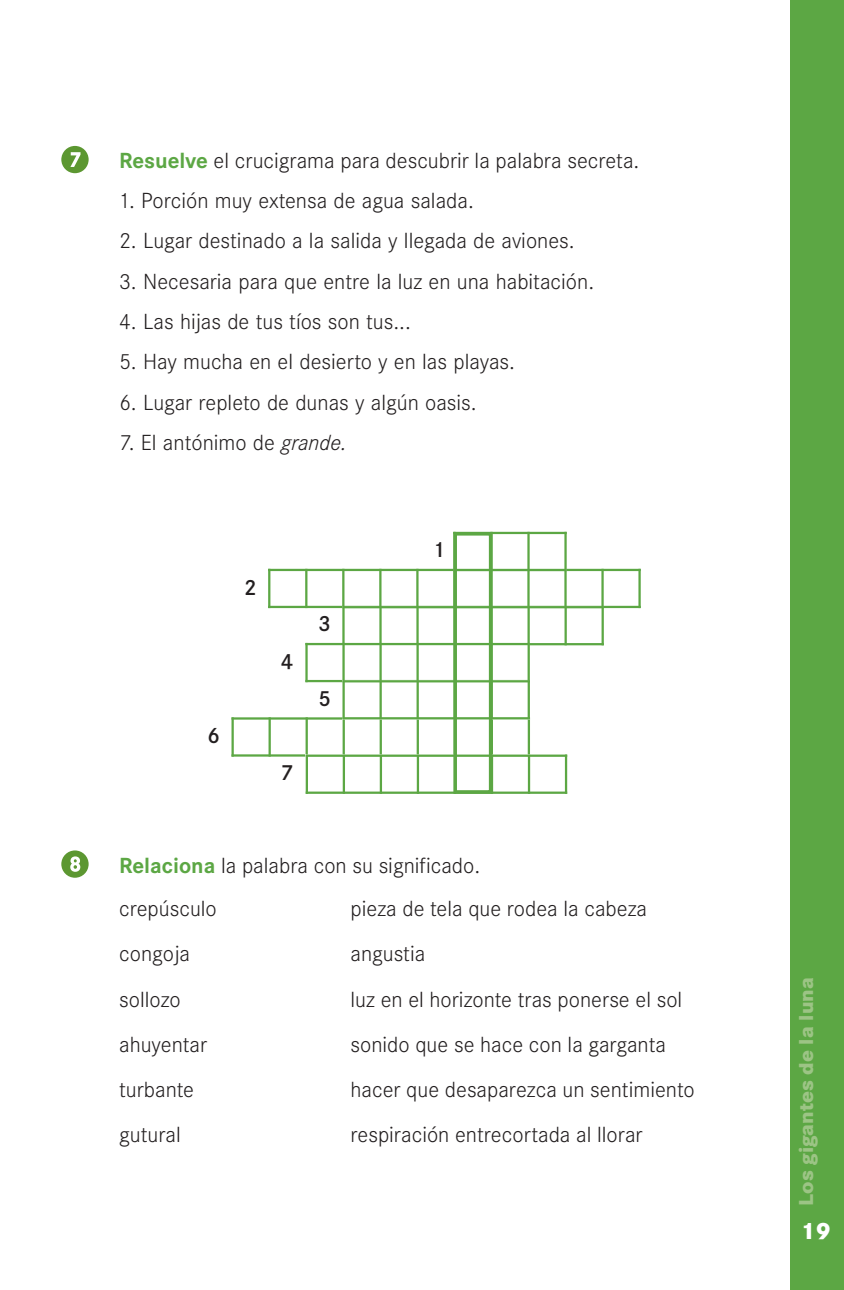
<style>
.page{position:relative;width:844px;height:1290px;background:#fff}
.page>*{position:absolute;margin:0;border:0;box-sizing:border-box;transform-origin:0 0}
.t1{font:800 24.5px "Corporate S";color:#fff}
.t2{font:300 22.75px/45.1px "Corporate S";color:#231f20}
.t3{font:600 22.75px "Corporate S";color:#231f20}
.t4{font:800 21px "Corporate S";color:#9cc485}
.s1{font-weight:700;color:#5ca744}
.s2{font-style:italic}
</style>
<div class="page">
<div style="left:789px;top:0;width:54px;height:1290px;background:#5ca744"></div>
<svg style="left:61px;top:146px;width:28px;height:27px"></svg>
<svg style="left:61px;top:850px;width:28px;height:28px"></svg>
<hr style="left:268px;top:569px;width:2px;height:39px;background:#5ca744">
<hr style="left:305px;top:569px;width:2px;height:39px;background:#5ca744">
<hr style="left:342px;top:569px;width:2px;height:39px;background:#5ca744">
<hr style="left:379px;top:569px;width:2px;height:39px;background:#5ca744">
<hr style="left:416px;top:569px;width:2px;height:39px;background:#5ca744">
<hr style="left:527px;top:569px;width:2px;height:39px;background:#5ca744">
<hr style="left:564px;top:569px;width:2px;height:39px;background:#5ca744">
<hr style="left:601px;top:569px;width:2px;height:39px;background:#5ca744">
<hr style="left:638px;top:569px;width:2px;height:39px;background:#5ca744">
<hr style="left:268px;top:569px;width:372px;height:2px;background:#5ca744">
<hr style="left:268px;top:606px;width:372px;height:2px;background:#5ca744">
<hr style="left:231px;top:717px;width:3px;height:39px;background:#5ca744">
<hr style="left:268px;top:717px;width:3px;height:39px;background:#5ca744">
<hr style="left:305px;top:717px;width:3px;height:39px;background:#5ca744">
<hr style="left:342px;top:717px;width:3px;height:39px;background:#5ca744">
<hr style="left:379px;top:717px;width:3px;height:39px;background:#5ca744">
<hr style="left:416px;top:717px;width:3px;height:39px;background:#5ca744">
<hr style="left:490px;top:717px;width:3px;height:39px;background:#5ca744">
<hr style="left:527px;top:717px;width:3px;height:39px;background:#5ca744">
<hr style="left:231px;top:717px;width:299px;height:2px;background:#5ca744">
<hr style="left:231px;top:754px;width:299px;height:2px;background:#5ca744">
<hr style="left:305px;top:754px;width:3px;height:40px;background:#5ca744">
<hr style="left:342px;top:754px;width:3px;height:40px;background:#5ca744">
<hr style="left:379px;top:754px;width:3px;height:40px;background:#5ca744">
<hr style="left:416px;top:754px;width:3px;height:40px;background:#5ca744">
<hr style="left:490px;top:754px;width:3px;height:40px;background:#5ca744">
<hr style="left:527px;top:754px;width:3px;height:40px;background:#5ca744">
<hr style="left:564px;top:754px;width:3px;height:40px;background:#5ca744">
<hr style="left:305px;top:754px;width:262px;height:3px;background:#5ca744">
<hr style="left:305px;top:791px;width:262px;height:3px;background:#5ca744">
<hr style="left:342px;top:606px;width:2px;height:39px;background:#5ca744">
<hr style="left:379px;top:606px;width:2px;height:39px;background:#5ca744">
<hr style="left:416px;top:606px;width:2px;height:39px;background:#5ca744">
<hr style="left:527px;top:606px;width:2px;height:39px;background:#5ca744">
<hr style="left:564px;top:606px;width:2px;height:39px;background:#5ca744">
<hr style="left:601px;top:606px;width:2px;height:39px;background:#5ca744">
<hr style="left:342px;top:643px;width:261px;height:2px;background:#5ca744">
<hr style="left:305px;top:643px;width:2px;height:39px;background:#5ca744">
<hr style="left:342px;top:643px;width:2px;height:39px;background:#5ca744">
<hr style="left:379px;top:643px;width:2px;height:39px;background:#5ca744">
<hr style="left:416px;top:643px;width:2px;height:39px;background:#5ca744">
<hr style="left:527px;top:643px;width:2px;height:39px;background:#5ca744">
<hr style="left:305px;top:643px;width:224px;height:2px;background:#5ca744">
<hr style="left:305px;top:680px;width:224px;height:2px;background:#5ca744">
<hr style="left:342px;top:680px;width:2px;height:39px;background:#5ca744">
<hr style="left:379px;top:680px;width:2px;height:39px;background:#5ca744">
<hr style="left:416px;top:680px;width:2px;height:39px;background:#5ca744">
<hr style="left:527px;top:680px;width:2px;height:39px;background:#5ca744">
<hr style="left:527px;top:532px;width:2px;height:39px;background:#5ca744">
<hr style="left:564px;top:532px;width:2px;height:39px;background:#5ca744">
<hr style="left:453px;top:532px;width:113px;height:2px;background:#5ca744">
<div style="left:453px;top:532px;width:39px;height:262px;border:4px solid #5ca744"></div>
<p class="t2" style="left:119px;top:138px;width:521px"><span class="s1">Resuelve</span> el crucigrama para descubrir la palabra secreta.</p>
<p class="t2" style="left:119px;top:178px;width:356px">1. Porción muy extensa de agua salada.</p>
<p class="t2" style="left:119px;top:218px;width:457px">2. Lugar destinado a la salida y llegada de aviones.</p>
<p class="t2" style="left:119px;top:258px;width:476px">3. Necesaria para que entre la luz en una habitación.</p>
<p class="t2" style="left:119px;top:299px;width:293px">4. Las hijas de tus tíos son tus...</p>
<p class="t2" style="left:119px;top:339px;width:397px">5. Hay mucha en el desierto y en las playas.</p>
<p class="t2" style="left:119px;top:379px;width:359px">6. Lugar repleto de dunas y algún oasis.</p>
<p class="t2" style="left:119px;top:419px;width:229px">7. El antónimo de <span class="s2">grande.</span></p>
<p class="t3" style="left:207px;top:722px;width:14px">6</p>
<p class="t3" style="left:244px;top:574px;width:14px">2</p>
<p class="t3" style="left:281px;top:648px;width:14px">4</p>
<p class="t3" style="left:281px;top:759px;width:14px">7</p>
<p class="t3" style="left:318px;top:610px;width:14px">3</p>
<p class="t3" style="left:318px;top:684px;width:14px">5</p>
<p class="t3" style="left:432px;top:536px;width:14px">1</p>
<p class="t2" style="left:119px;top:842px;width:362px"><span class="s1">Relaciona</span> la palabra con su significado.</p>
<p class="t2" style="left:119px;top:886px;width:99px">crepúsculo congoja sollozo ahuyentar turbante gutural</p>
<p class="t2" style="left:350px;top:886px;width:345px">pieza de tela que rodea la cabeza angustia<br>luz en el horizonte tras ponerse el sol sonido que se hace con la garganta hacer que desaparezca un sentimiento respiración entrecortada al llorar</p>
<p class="t4" style="left:793px;top:1205px;width:230px;rotate:-90deg">Los gigantes de la luna</p>
<p class="t1" style="left:800px;top:1216px;width:32px">19</p>
</div>
